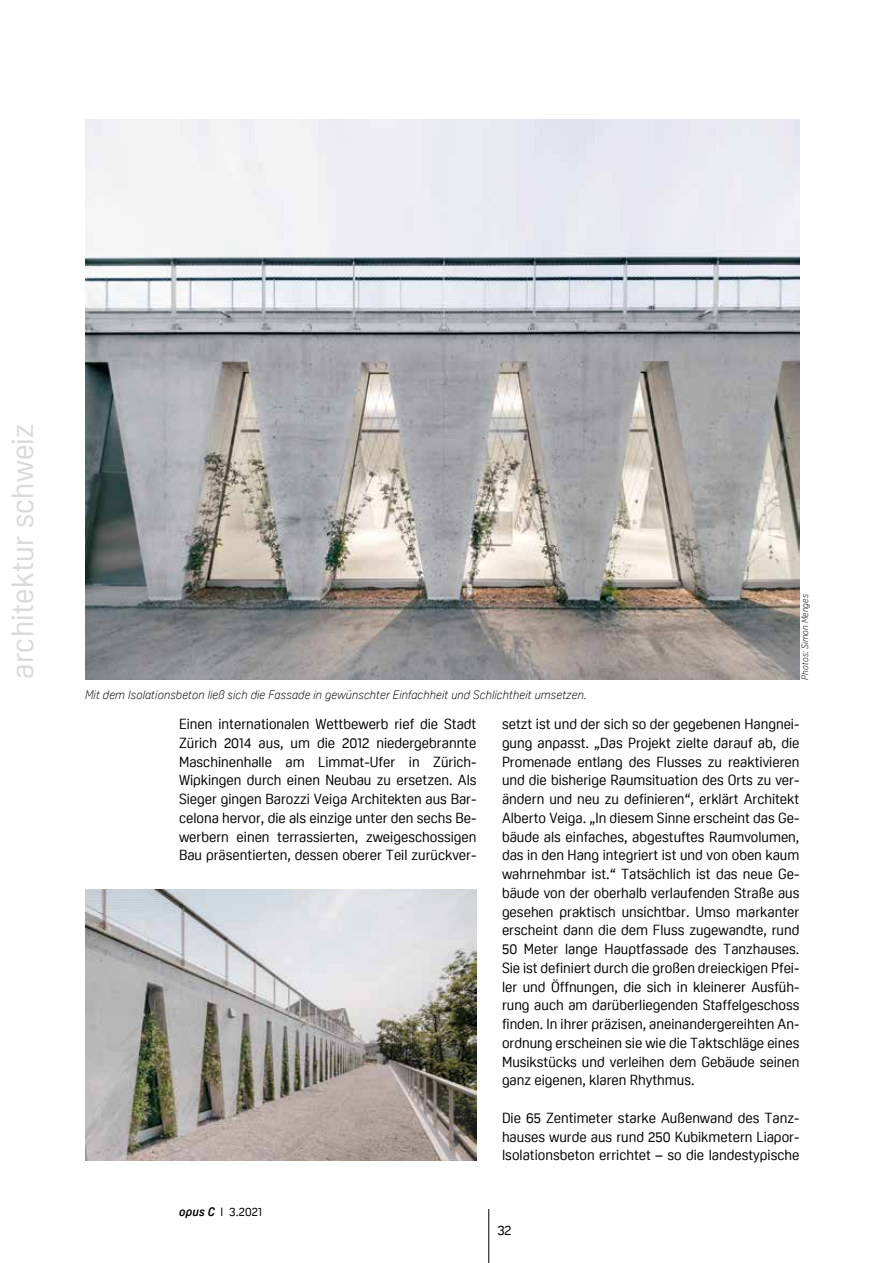
<style>
.page{position:relative;width:893px;height:1263px;background:#fff}
.page>*{position:absolute;margin:0;border:0;box-sizing:border-box;transform-origin:0 0}
.t1{font:30px "Oscine";letter-spacing:.01em;color:#dadada}
.t2{font:14.25px/18.8px "Oscine";color:#000;text-align:justify}
.t3{font:13.5px "Oscine";color:#000}
.t4{font:italic 300 12px "Oscine";letter-spacing:.01em;color:#000}
.t5{font:12px "Oscine";color:#000}
.t6{font:italic 300 9px "Oscine";letter-spacing:.01em;color:#000}
.s1{font-weight:700;font-style:italic}
.s2{font-size:11.7px}
</style>
<div class="page">
<hr style="left:488px;top:1209px;width:1px;height:54px;background:#000">
<img style="left:85px;top:889px;width:391px;height:271px">
<img style="left:85px;top:119px;width:714px;height:560px">
<h1 class="t1" style="left:6px;top:678px;width:256px;rotate:-90deg">architektur schweiz</h1>
<p class="t4" style="left:85px;top:688px;width:503px">Mit dem Isolationsbeton ließ sich die Fassade in gewünschter Einfachheit und Schlichtheit umsetzen.</p>
<p class="t6" style="left:800px;top:679px;width:87px;rotate:-90deg">Photos: Simon Menges</p>
<p class="t2" style="left:179px;top:715px;width:299px">Einen internationalen Wettbewerb rief die Stadt Zürich 2014 aus, um die 2012 niedergebrannte Maschinenhalle am Limmat-Ufer in Zürich-Wipkingen durch einen Neubau zu ersetzen. Als Sieger gingen Barozzi Veiga Architekten aus Bar&shy;celona hervor, die als einzige unter den sechs Be&shy;werbern einen terrassierten, zweigeschossigen Bau präsentierten, dessen oberer Teil zurückver-</p>
<p class="t2" style="left:502px;top:715px;width:299px">setzt ist und der sich so der gegebenen Hangnei&shy;gung anpasst. „Das Projekt zielte darauf ab, die Promenade entlang des Flusses zu reaktivieren und die bisherige Raumsituation des Orts zu ver&shy;ändern und neu zu definieren“, erklärt Architekt Alberto Veiga. „In diesem Sinne erscheint das Ge&shy;bäude als einfaches, abgestuftes Raumvolumen, das in den Hang integriert ist und von oben kaum wahrnehmbar ist.“ Tatsächlich ist das neue Ge&shy;bäude von der oberhalb verlaufenden Straße aus gesehen praktisch unsichtbar. Umso markanter erscheint dann die dem Fluss zugewandte, rund 50 Meter lange Hauptfassade des Tanzhauses.<br>Sie ist definiert durch die großen dreieckigen Pfei&shy;ler und Öffnungen, die sich in kleinerer Ausfüh&shy;rung auch am darüberliegenden Staffelgeschoss finden. In ihrer präzisen, aneinandergereihten An&shy;ordnung erscheinen sie wie die Taktschläge eines Musikstücks und verleihen dem Gebäude seinen ganz eigenen, klaren Rhythmus.</p>
<p class="t2" style="left:502px;top:1108px;width:299px">Die 65 Zentimeter starke Außenwand des Tanz&shy;hauses wurde aus rund 250 Kubikmetern Liapor-Isolationsbeton errichtet – so die landestypische</p>
<p class="t5" style="left:179px;top:1205px;width:84px"><span class="s1">opus C</span> <span class="s2">I</span> 3.2021</p>
<p class="t3" style="left:497px;top:1223px;width:16px">32</p>
</div>
